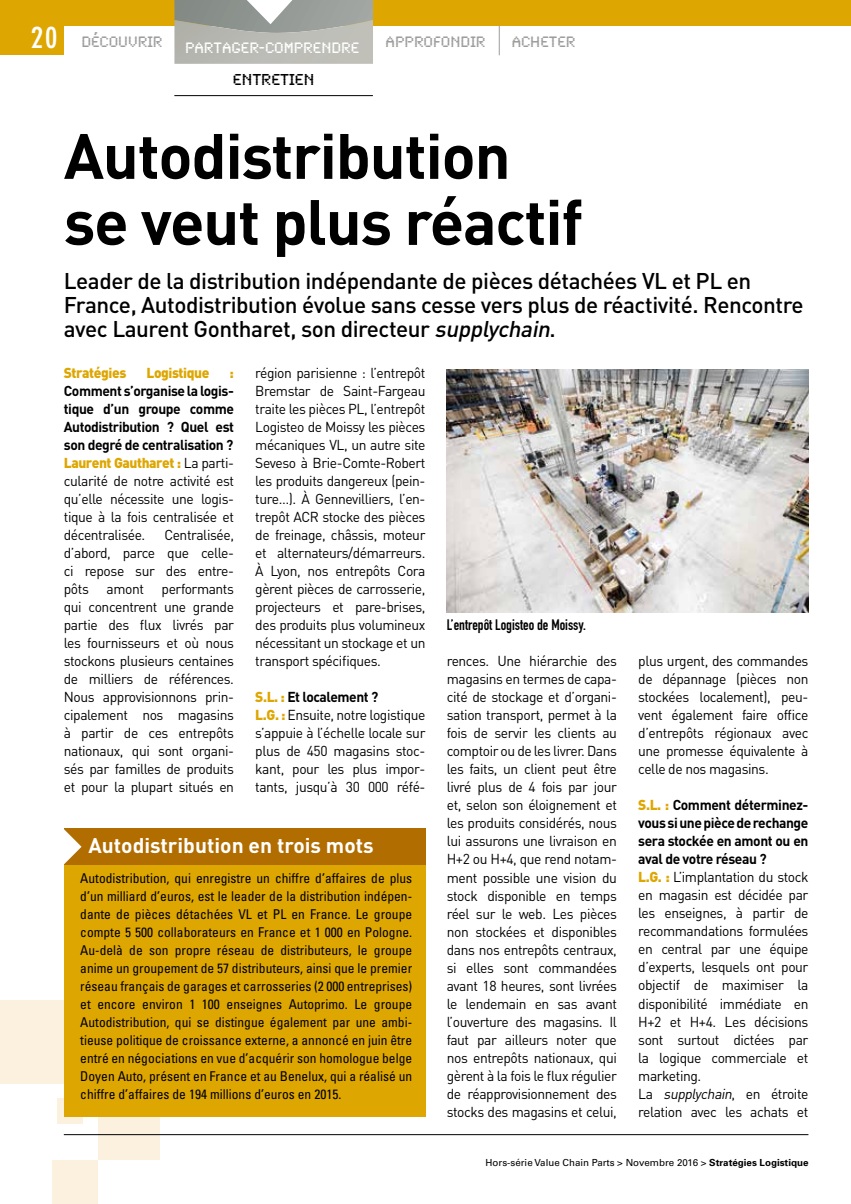
<style>
.page{position:relative;width:851px;height:1204px;background:#fff}
.page>*{position:absolute;margin:0;border:0;box-sizing:border-box;transform-origin:0 0}
.t1{font:700 63px/66px "DIN";letter-spacing:-.02em;color:#000}
.t2{font:700 condensed 30px "DIN Neuzeit Grotesk";color:#fff}
.t3{font:500 22.5px/24px "DIN";letter-spacing:-.02em;color:#000}
.t4{font:700 21px "DIN";color:#fff}
.t5{font:16.5px "Synchro Plain";color:#000}
.t6{font:15.75px "Synchro Plain";color:#9d9d9c}
.t7{font:15.75px "Synchro Plain";color:#fff}
.t8{font:15px "DIN Engschrift";color:#000}
.t9{font:14.25px/18px "DIN";letter-spacing:-.03em;color:#000;text-align:justify}
.t10{font:900 14.25px "DIN";letter-spacing:-.03em;color:#dea600}
.t11{font:condensed 13.5px/18px "Univers";color:#000;text-align:justify}
.t12{font:9.75px "Univers";color:#000}
.s1{font-style:italic}
.s2{font-weight:700}
.s3{font-weight:900;color:#dea600}
</style>
<div class="page">
<div style="left:0;top:999px;width:83px;height:84px;background:#fbf1de"></div>
<div style="left:58px;top:1098px;width:25px;height:25px;background:#fbf1de"></div>
<div style="left:98px;top:1098px;width:62px;height:61px;background:#fbf1de"></div>
<div style="left:52px;top:1159px;width:46px;height:44px;background:#fbf1de"></div>
<div style="left:0;top:0;width:850px;height:26px;background:#dea600"></div>
<svg style="left:499px;top:26px;width:1px;height:29px"></svg>
<div style="left:0;top:0;width:64px;height:55px;background:#dea600"></div>
<svg style="left:174px;top:0;width:199px;height:33px;background:#a2a6a1"></svg>
<hr style="left:174px;top:95px;width:199px;height:1px;background:#000">
<hr style="left:64px;top:1134px;width:744px;height:1px;background:#000">
<div style="left:64px;top:846px;width:361px;height:270px;background:#dea600"></div>
<div style="left:64px;top:828px;width:361px;height:36px;background:#b16d00"></div>
<svg style="left:64px;top:829px;width:18px;height:35px"></svg>
<img style="left:446px;top:369px;width:362px;height:243px">
<h2 class="t2" style="left:31px;top:20px;width:28px">20</h2>
<p class="t6" style="left:385px;top:33px;width:101px">APPROFONDIR</p>
<p class="t6" style="left:511px;top:33px;width:65px">ACHETER</p>
<p class="t5" style="left:233px;top:69px;width:83px">ENTRETIEN</p>
<p class="t6" style="left:81px;top:33px;width:83px">DÉCOUVRIR</p>
<p class="t7" style="left:185px;top:39px;width:176px">PARTAGER-COMPRENDRE</p>
<h1 class="t1" style="left:64px;top:120px;width:520px">Autodistribution se veut plus réactif</h1>
<h3 class="t3" style="left:64px;top:268px;width:741px">Leader de la distribution indépendante de pièces détachées VL et PL en<br>France, Autodistribution évolue sans cesse vers plus de réactivité. Rencontre avec Laurent Gontharet, son directeur <span class="s1">supplychain</span>.</h3>
<p class="t10" style="left:64px;top:363px;width:64px">Stratégies</p>
<p class="t10" style="left:146px;top:363px;width:64px">Logistique</p>
<p class="t10" style="left:229px;top:363px;width:6px">:</p>
<p class="t9" style="left:64px;top:382px;width:172px"><span class="s2">Comment s’organise la logis&shy;tique d’un groupe comme Autodistribution ? Quel est son degré de centralisation ?<br></span><span class="s3">Laurent Gautharet :</span> La parti&shy;cularité de notre activité est qu’elle nécessite une logis&shy;tique à la fois centralisée et décentralisée.</p>
<p class="t9" style="left:255px;top:364px;width:172px">région parisienne : l’entrepôt Bremstar de Saint-Fargeau traite les pièces PL, l’entrepôt Logisteo de Moissy les pièces mécaniques VL, un autre site Seveso à Brie-Comte-Robert les produits dangereux (pein&shy;ture…). À Gennevilliers, l’en&shy;trepôt ACR stocke des pièces de freinage, châssis, moteur et alternateurs/démarreurs.<br>À Lyon, nos entrepôts Cora gèrent pièces de carrosserie, projecteurs et pare-brises, des produits plus volumineux nécessitant un stockage et un transport spécifiques.</p>
<p class="t9" style="left:255px;top:688px;width:172px;text-align:left"><span class="s3">S.L. :</span> <span class="s2">Et localement ?<br></span><span class="s3">L.G. :</span> Ensuite, notre logistique s’appuie à l’échelle locale sur plus de 450 magasins stoc&shy;kant, pour les plus impor&shy;tants, jusqu’à 30 000 réfé-</p>
<p class="t9" style="left:64px;top:526px;width:172px;text-indent:100px">Centralisée, d’abord, parce que celle&shy;ci repose sur des entre&shy;pôts amont performants qui concentrent une grande partie des flux livrés par les fournisseurs et où nous stockons plusieurs centaines de milliers de références.<br>Nous approvisionnons prin&shy;cipalement nos magasins à partir de ces entrepôts nationaux, qui sont organi&shy;sés par familles de produits et pour la plupart situés en</p>
<p class="t8" style="left:446px;top:616px;width:140px">L’entrepôt Logisteo de Moissy.</p>
<p class="t9" style="left:446px;top:652px;width:172px">rences. Une hiérarchie des magasins en termes de capa&shy;cité de stockage et d’organi&shy;sation transport, permet à la fois de servir les clients au comptoir ou de les livrer. Dans les faits, un client peut être livré plus de 4 fois par jour et, selon son éloignement et les produits considérés, nous lui assurons une livraison en H+2 ou H+4, que rend notam&shy;ment possible une vision du stock disponible en temps réel sur le web. Les pièces non stockées et disponibles dans nos entrepôts centraux, si elles sont commandées avant 18 heures, sont livrées le lendemain en sas avant l’ouverture des magasins. Il faut par ailleurs noter que nos entrepôts nationaux, qui gèrent à la fois le flux régulier de réapprovisionnement des stocks des magasins et celui,</p>
<p class="t9" style="left:638px;top:652px;width:172px">plus urgent, des commandes de dépannage (pièces non stockées localement), peu&shy;vent également faire office d’entrepôts régionaux avec une promesse équivalente à celle de nos magasins.</p>
<p class="t9" style="left:638px;top:796px;width:172px;text-align:left"><span class="s3">S.L. :</span> <span class="s2">Comment déterminez&shy;vous si une pièce de rechange sera stockée en amont ou en aval de votre réseau ?<br></span><span class="s3">L.G. :</span> L’implantation du stock en magasin est décidée par les enseignes, à partir de recommandations formulées en central par une équipe d’experts, lesquels ont pour objectif de maximiser la disponibilité immédiate en<br>H+2 et H+4. Les décisions sont surtout dictées par la logique commerciale et marketing.<br>La <span class="s1">supplychain</span>, e n é t ro i t e relation avec les achats et</p>
<h3 class="t4" style="left:88px;top:831px;width:287px">Autodistribution en trois mots</h3>
<p class="t11" style="left:80px;top:868px;width:333px">Autodistribution, qui enregistre un chiffre d’affaires de plus d’un milliard d’euros, est le leader de la distribution indépen&shy;dante de pièces détachées VL et PL en France. Le groupe compte 5 500 collaborateurs en France et 1 000 en Pologne.<br>Au-delà de son propre réseau de distributeurs, le groupe anime un groupement de 57 distributeurs, ainsi que le premier réseau français de garages et carrosseries (2 000 entreprises) et encore environ 1 100 enseignes Autoprimo. Le groupe Autodistribution, qui se distingue également par une ambi&shy;tieuse politique de croissance externe, a annoncé en juin être entré en négociations en vue d’acquérir son homologue belge Doyen Auto, présent en France et au Benelux, qui a réalisé un chiffre d’affaires de 194 millions d’euros en 2015.</p>
<p class="t12" style="left:485px;top:1156px;width:324px">Hors-série Value Chain Parts &gt; Novembre 2016 &gt; <span class="s2">Stratégies Logistique</span></p>
</div>
